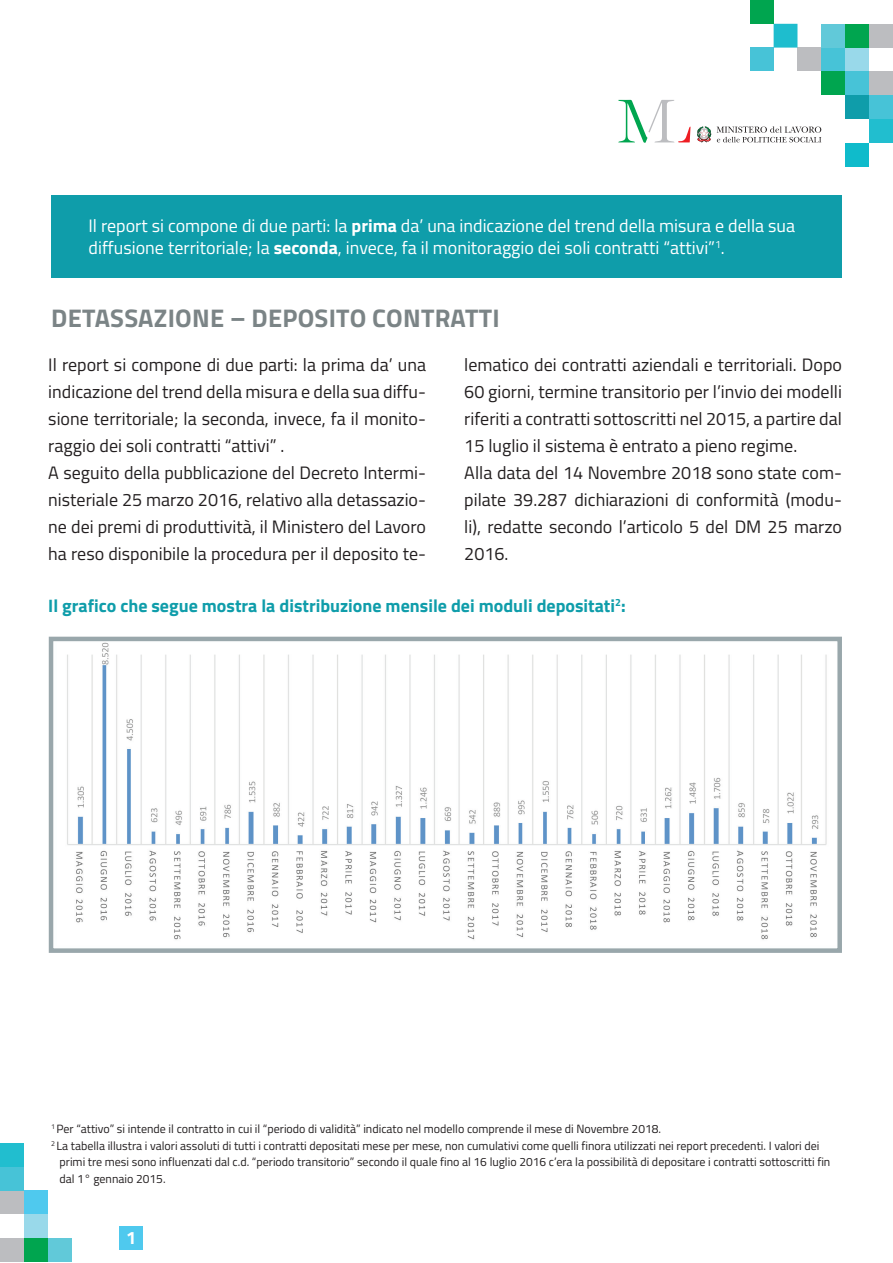
<style>
.page{position:relative;width:893px;height:1263px;background:#fff}
.page>*{position:absolute;margin:0;border:0;box-sizing:border-box;transform-origin:0 0}
.t1{font:700 25.5px "Titillium";letter-spacing:.01em;color:#7b8486}
.t2{font:18px/27px "Titillium";color:#231f20}
.t3{font:18px/21.6px "Titillium";color:#fff}
.t4{font:700 18px "Titillium";color:#0f9daa}
.t5{font:700 18px "Titillium";color:#fff}
.t6{font:12px "Titillium";color:#231f20}
.s1{font-weight:700}
</style>
<div class="page">
<div style="left:821px;top:71px;width:24px;height:24px;background:#00a54f"></div>
<div style="left:845px;top:71px;width:24px;height:24px;background:#47c3d7"></div>
<div style="left:869px;top:71px;width:24px;height:24px;background:#bcbdc0"></div>
<div style="left:797px;top:48px;width:24px;height:23px;background:#bcbdc0"></div>
<div style="left:821px;top:48px;width:24px;height:23px;background:#47c3d7"></div>
<div style="left:845px;top:48px;width:24px;height:23px;background:#99d9ea"></div>
<div style="left:821px;top:24px;width:24px;height:24px;background:#61c9d9"></div>
<div style="left:845px;top:24px;width:24px;height:24px;background:#00a54f"></div>
<div style="left:869px;top:24px;width:24px;height:24px;background:#bcbdc0"></div>
<svg style="left:774px;top:24px;width:23px;height:24px"></svg>
<div style="left:845px;top:143px;width:24px;height:23px;background:#0fbbcb"></div>
<svg style="left:845px;top:95px;width:48px;height:48px"></svg>
<div style="left:750px;top:48px;width:24px;height:23px;background:#47c3d7"></div>
<div style="left:750px;top:0;width:24px;height:24px;background:#00a54f"></div>
<svg style="left:618px;top:100px;width:72px;height:43px"></svg>
<svg style="left:717px;top:126px;width:104px;height:16px"></svg>
<svg style="left:697px;top:126px;width:14px;height:16px"></svg>
<div style="left:24px;top:1190px;width:24px;height:24px;background:#4fc9ee"></div>
<div style="left:0;top:1190px;width:24px;height:24px;background:#bcbdc0"></div>
<div style="left:24px;top:1214px;width:24px;height:24px;background:#99d9ea"></div>
<div style="left:48px;top:1238px;width:24px;height:24px;background:#61c9d9"></div>
<div style="left:24px;top:1238px;width:24px;height:24px;background:#00a54f"></div>
<div style="left:0;top:1238px;width:24px;height:24px;background:#bcbdc0"></div>
<svg style="left:0;top:1143px;width:24px;height:47px"></svg>
<div style="left:51px;top:195px;width:791px;height:82px;background:#0f9daa"></div>
<div style="left:119px;top:1226px;width:24px;height:24px;background:#4fc9ee"></div>
<img style="left:67px;top:642px;width:760px;height:298px">
<div style="left:49px;top:637px;width:793px;height:316px;border:4px solid #99a7ab"></div>
<p class="t3" style="left:89px;top:214px;width:708px">Il report si compone di due parti: la <span class="s1">prima</span> da’ una indicazione del trend della misura e della sua diffusione territoriale; la <span class="s1">seconda</span>, invece, fa il monitoraggio dei soli contratti “attivi”<sup>1</sup>.</p>
<h1 class="t1" style="left:51px;top:299px;width:446px">Detassazione – Deposito contratti</h1>
<p class="t2" style="left:48px;top:351px;width:379px">Il report si compone di due parti: la prima da’ una indicazione del trend della misura e della sua diffu&shy;sione territoriale; la seconda, invece, fa il monito&shy;raggio dei soli contratti “attivi” .<br>A seguito della pubblicazione del Decreto Intermi&shy;nisteriale 25 marzo 2016, relativo alla detassazio&shy;ne dei premi di produttività, il Ministero del Lavoro ha reso disponibile la procedura per il deposito te-</p>
<p class="t2" style="left:464px;top:351px;width:379px">lematico dei contratti aziendali e territoriali. Dopo 60 giorni, termine transitorio per l’invio dei modelli riferiti a contratti sottoscritti nel 2015, a partire dal 15 luglio il sistema è entrato a pieno regime.<br>Alla data del 14 Novembre 2018 sono state com&shy;pilate 39.287 dichiarazioni di conformità (modu&shy;li), redatte secondo l’articolo 5 del DM 25 marzo 2016.</p>
<p class="t4" style="left:48px;top:592px;width:579px">Il grafico che segue mostra la distribuzione mensile dei moduli depositati<sup>2</sup>:</p>
<p class="t6" style="left:51px;top:1120px;width:612px"><sup>1</sup> Per “attivo” si intende il contratto in cui il “periodo di validità” indicato nel modello comprende il mese di Novembre 2018.</p>
<p class="t6" style="left:51px;top:1137px;width:770px"><sup>2</sup> La tabella illustra i valori assoluti di tutti i contratti depositati mese per mese, non cumulativi come quelli finora utilizzati nei report precedenti. I valori dei</p>
<p class="t6" style="left:60px;top:1153px;width:772px">primi tre mesi sono influenzati dal c.d. “periodo transitorio” secondo il quale fino al 16 luglio 2016 c’era la possibilità di depositare i contratti sottoscritti fin</p>
<p class="t6" style="left:60px;top:1170px;width:108px">dal 1° gennaio 2015.</p>
<p class="t5" style="left:126px;top:1224px;width:12px">1</p>
</div>
